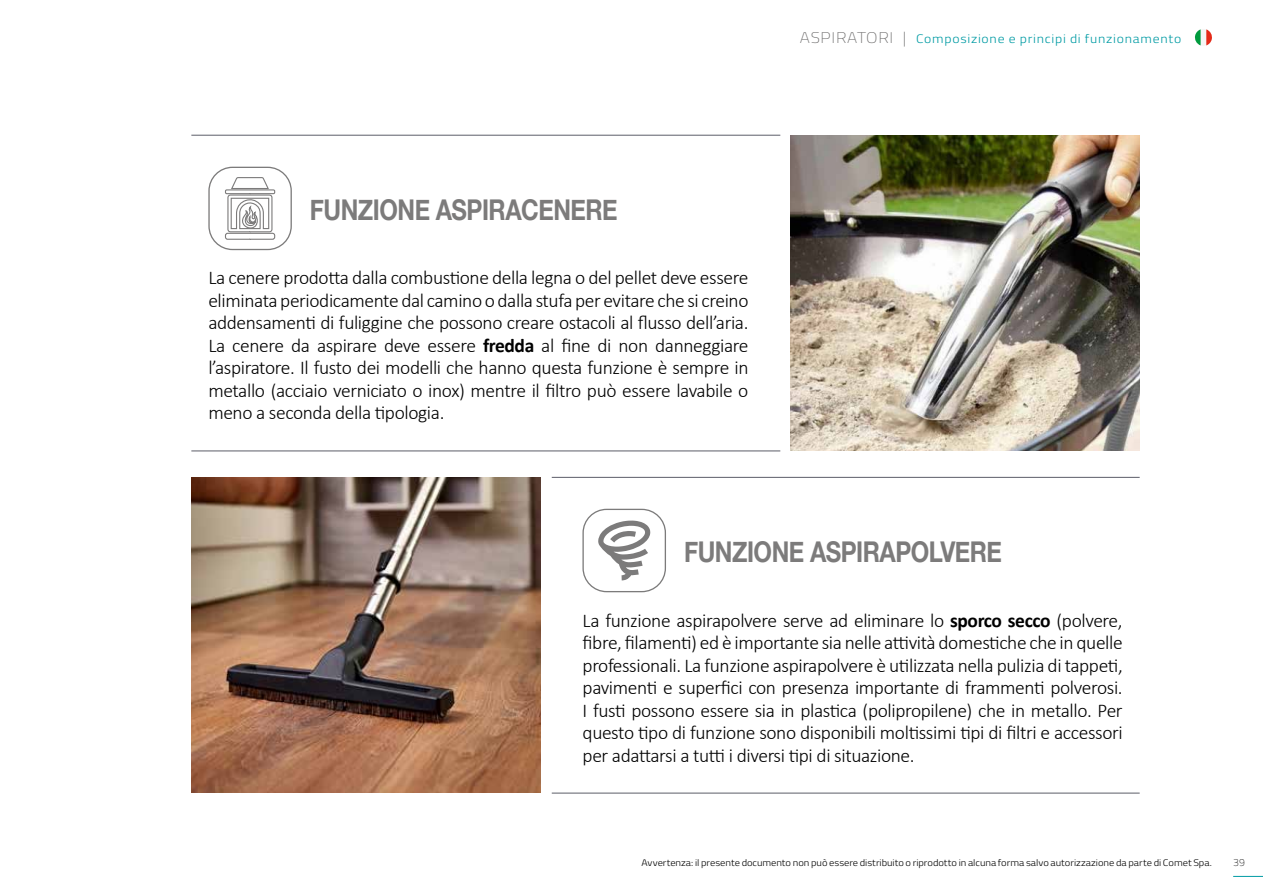
<style>
.page{position:relative;width:1263px;height:893px;background:#fff}
.page>*{position:absolute;margin:0;border:0;box-sizing:border-box;transform-origin:0 0}
.t1{font:700 28.65px "Helvetica Neue";letter-spacing:-.02em;color:#7c7b7b;scale:.83 1}
.t2{font:300 19.5px/22.5px "Calibri";letter-spacing:-.02em;color:#000;text-align:justify}
.t3{font:300 12.3px "Titillium";letter-spacing:.055em;color:#009ba4;scale:1.11 1}
.t4{font:100 10.5px "Titillium";color:#000}
.t5{font:300 9.45px "Titillium";letter-spacing:-.005em;color:#000;scale:1.11 1}
.s1{font-weight:100;font-size:15.45px;color:#646363}
.s2{font-weight:700}
</style>
<div class="page">
<hr style="left:1233px;top:876px;width:30px;height:1px;background:#009ba4">
<svg style="left:1195px;top:29px;width:17px;height:17px"></svg>
<hr style="left:191px;top:135px;width:589px;height:1px;background:#5c5d68">
<hr style="left:191px;top:451px;width:589px;height:1px;background:#5c5d68">
<img style="left:791px;top:135px;width:349px;height:316px">
<img style="left:191px;top:477px;width:349px;height:316px">
<div style="left:208px;top:167px;width:84px;height:83px;border:1px solid #7c7b7b;border-radius:23px"></div>
<svg style="left:224px;top:177px;width:52px;height:63px"></svg>
<hr style="left:552px;top:477px;width:588px;height:1px;background:#5c5d68">
<hr style="left:552px;top:793px;width:588px;height:1px;background:#5c5d68">
<div style="left:582px;top:509px;width:84px;height:83px;border:1px solid #7c7b7b;border-radius:23px"></div>
<svg style="left:598px;top:520px;width:52px;height:60px"></svg>
<p class="t3" style="left:800px;top:30px;width:345px"><span class="s1">ASPIRATORI |</span> Composizione e principi di funzionamento</p>
<h1 class="t1" style="left:310px;top:187px;width:372px">FUNZIONE ASPIRACENERE</h1>
<p class="t2" style="left:208px;top:267px;width:542px">La cenere prodotta dalla combustione della legna o del pellet deve essere eliminata periodicamente dal camino o dalla stufa per evitare che si creino addensamenti di fuliggine che possono creare ostacoli al flusso dell’aria.<br>La cenere da aspirare deve essere <span class="s2">fredda</span> al fine di non danneggiare l’aspiratore. Il fusto dei modelli che hanno questa funzione è sempre in metallo (acciaio verniciato o inox) mentre il filtro può essere lavabile o meno a seconda della tipologia.</p>
<h1 class="t1" style="left:684px;top:529px;width:385px">FUNZIONE ASPIRAPOLVERE</h1>
<p class="t2" style="left:583px;top:609px;width:542px">La funzione aspirapolvere serve ad eliminare lo <span class="s2">sporco secco</span> (polvere, fibre, filamenti) ed è importante sia nelle attività domestiche che in quelle professionali. La funzione aspirapolvere è utilizzata nella pulizia di tappeti, pavimenti e superfici con presenza importante di frammenti polverosi.<br>I fusti possono essere sia in plastica (polipropilene) che in metallo. Per questo tipo di funzione sono disponibili moltissimi tipi di filtri e accessori per adattarsi a tutti i diversi tipi di situazione.</p>
<p class="t5" style="left:641px;top:856px;width:515px">Avvertenza: il presente documento non può essere distribuito o riprodotto in alcuna forma salvo autorizzazione da parte di Comet Spa.</p>
<p class="t4" style="left:1233px;top:855px;width:13px">39</p>
</div>
